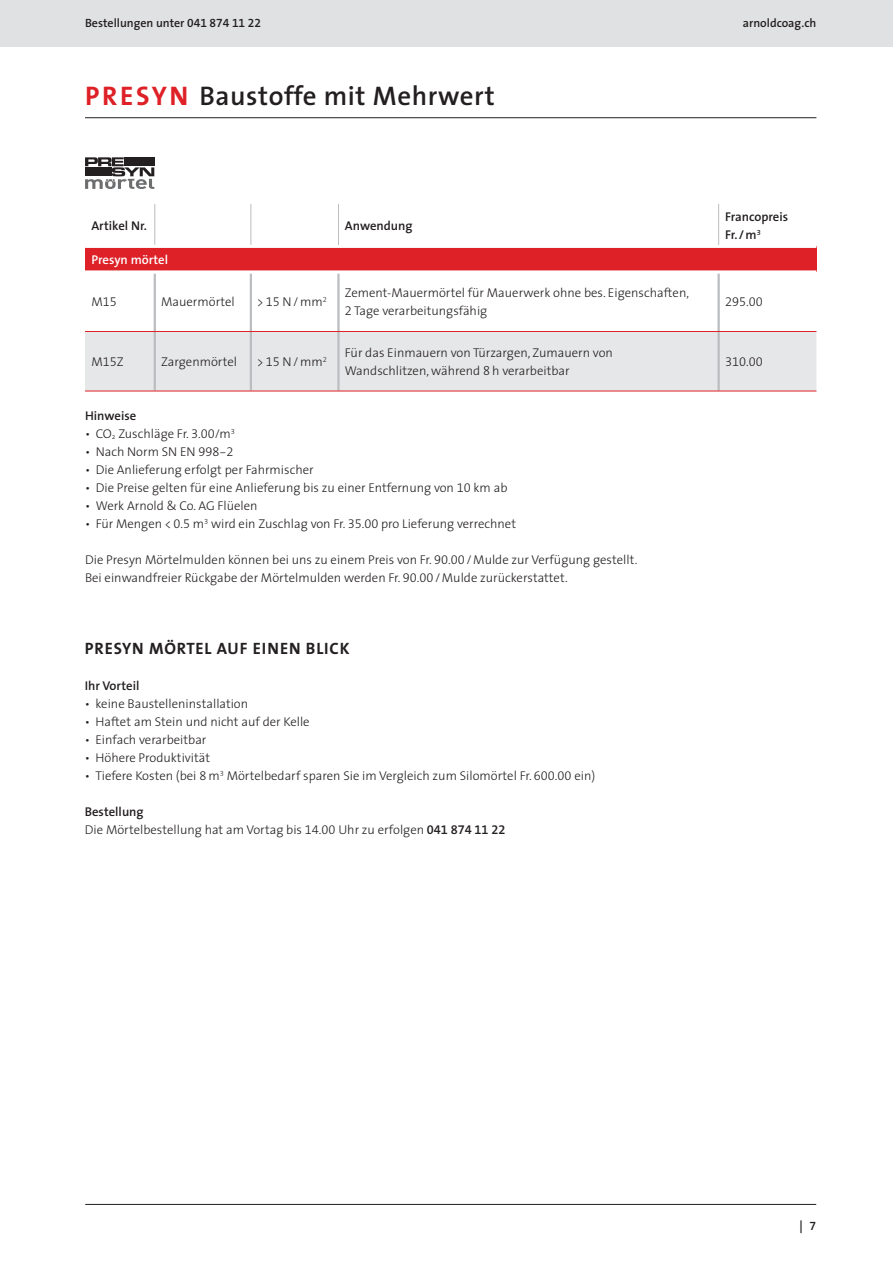
<style>
.page{position:relative;width:893px;height:1263px;background:#fff}
.page>*{position:absolute;margin:0;border:0;box-sizing:border-box;transform-origin:0 0}
.t1{font:600 27px "The Sans";letter-spacing:.02em;color:#231f20}
.t2{font:700 16.5px "The Sans";letter-spacing:.05em;color:#231f20}
.t3{font:300 12.75px/18px "The Sans";color:#231f20}
.t4{font:600 12.75px/18px "The Sans";color:#231f20}
.t5{font:12.75px "The Sans Light Expert";color:#231f20}
.t6{font:600 12.75px "The Sans";color:#fff}
.t7{font:600 12px "The Sans";color:#231f20}
.t8{font:12px "The Sans Semi Bold Expert";color:#231f20}
.s1{font-family:"The Sans Semi Bold Expert";font-weight:400}
.s2{font-weight:700;color:#de2027}
.s3{font-family:"The Sans";font-weight:300}
.s4{font-family:"The Sans Light Expert";font-weight:400}
.s5{font-weight:600}
</style>
<div class="page">
<hr style="left:85px;top:1204px;width:731px;height:1px;background:#231f20">
<div style="left:0;top:0;width:893px;height:47px;background:#e0e1e2"></div>
<hr style="left:85px;top:117px;width:731px;height:1px;background:#231f20">
<div style="left:85px;top:246px;width:731px;height:26px;background:#de2027"></div>
<div style="left:85px;top:332px;width:731px;height:59px;background:#e6e7e8"></div>
<hr style="left:154px;top:273px;width:2px;height:58px;background:#bbbdc0">
<hr style="left:250px;top:273px;width:2px;height:58px;background:#bbbdc0">
<hr style="left:337px;top:273px;width:3px;height:58px;background:#bbbdc0">
<hr style="left:717px;top:273px;width:3px;height:58px;background:#bbbdc0">
<hr style="left:154px;top:332px;width:2px;height:59px;background:#bbbdc0">
<hr style="left:250px;top:332px;width:2px;height:59px;background:#bbbdc0">
<hr style="left:337px;top:332px;width:3px;height:59px;background:#bbbdc0">
<hr style="left:717px;top:332px;width:3px;height:59px;background:#bbbdc0">
<hr style="left:85px;top:245px;width:731px;height:3px;background:#fff">
<hr style="left:85px;top:331px;width:731px;height:1px;background:#de2027">
<hr style="left:154px;top:204px;width:1px;height:41px;background:#bbbdc0">
<hr style="left:250px;top:204px;width:1px;height:41px;background:#bbbdc0">
<hr style="left:338px;top:204px;width:1px;height:41px;background:#bbbdc0">
<hr style="left:718px;top:204px;width:1px;height:41px;background:#bbbdc0">
<hr style="left:85px;top:270px;width:731px;height:3px;background:#fff">
<hr style="left:85px;top:391px;width:731px;height:1px;background:#de2027">
<svg style="left:85px;top:157px;width:69px;height:32px"></svg>
<p class="t7" style="left:85px;top:19px;width:177px">Bestellungen unter <span class="s1">041 874 11 22</span></p>
<p class="t7" style="left:743px;top:19px;width:75px">arnoldcoag.ch</p>
<h1 class="t1" style="left:85px;top:85px;width:411px"><span class="s2">PRESYN</span> Baustoffe mit Mehrwert</h1>
<p class="t4" style="left:91px;top:218px;width:57px">Artikel Nr.</p>
<p class="t4" style="left:345px;top:218px;width:69px">Anwendung</p>
<p class="t4" style="left:725px;top:209px;width:65px">Francopreis<br>Fr. / m<sup>3</sup></p>
<p class="t6" style="left:91px;top:255px;width:78px">Presyn mörtel</p>
<p class="t5" style="left:91px;top:294px;width:27px"><span class="s3">M</span>15</p>
<p class="t3" style="left:161px;top:294px;width:75px">Mauermörtel</p>
<p class="t3" style="left:257px;top:294px;width:71px"><span class="s4">&gt; 15</span> N / mm<sup>2</sup></p>
<p class="t3" style="left:345px;top:285px;width:346px">Zement-Mauermörtel für Mauerwerk ohne bes. Eigenschaften,<br><span class="s4">2</span> Tage verarbeitungsfähig</p>
<p class="t5" style="left:725px;top:294px;width:39px">295.00</p>
<p class="t3" style="left:91px;top:354px;width:34px">M<span class="s4">15</span>Z</p>
<p class="t3" style="left:161px;top:354px;width:77px">Zargenmörtel</p>
<p class="t3" style="left:257px;top:354px;width:71px"><span class="s4">&gt; 15</span> N / mm<sup>2</sup></p>
<p class="t3" style="left:345px;top:345px;width:270px">Für das Einmauern von Türzargen, Zumauern von<br>Wandschlitzen, während 8 h verarbeitbar</p>
<p class="t5" style="left:725px;top:354px;width:39px">310.00</p>
<p class="t4" style="left:85px;top:408px;width:53px">Hinweise</p>
<p class="t3" style="left:85px;top:426px;width:151px">• CO<sub>2</sub> Zuschläge Fr. <span class="s4">3.00</span>/m<sup>3</sup></p>
<p class="t3" style="left:85px;top:444px;width:150px">• Nach Norm SN EN <span class="s4">998-2</span></p>
<p class="t3" style="left:85px;top:462px;width:230px">• Die Anlieferung erfolgt per Fahrmischer</p>
<p class="t3" style="left:85px;top:480px;width:424px">• Die Preise gelten für eine Anlieferung bis zu einer Entfernung von <span class="s4">10</span> km ab</p>
<p class="t3" style="left:85px;top:498px;width:174px">• Werk Arnold &amp; Co. AG Flüelen</p>
<p class="t3" style="left:85px;top:516px;width:432px">• Für Mengen &lt; <span class="s4">0.5</span> m<sup>3</sup> wird ein Zuschlag von Fr. <span class="s4">35.00</span> pro Lieferung verrechnet</p>
<p class="t3" style="left:85px;top:552px;width:554px">Die Presyn Mörtelmulden können bei uns zu einem Preis von Fr. <span class="s4">90.00</span> / Mulde zur Verfügung gestellt.<br>Bei einwandfreier Rückgabe der Mörtelmulden werden Fr. <span class="s4">90.00</span> / Mulde zurückerstattet.</p>
<p class="t2" style="left:85px;top:640px;width:266px">PRESYN MÖRTEL AUF EINEN BLICK</p>
<p class="t4" style="left:85px;top:678px;width:56px">Ihr Vorteil</p>
<p class="t3" style="left:85px;top:696px;width:165px">• keine Baustelleninstallation</p>
<p class="t3" style="left:85px;top:714px;width:226px">• Haftet am Stein und nicht auf der Kelle</p>
<p class="t3" style="left:85px;top:732px;width:123px">• Einfach verarbeitbar</p>
<p class="t3" style="left:85px;top:750px;width:127px">• Höhere Produktivität</p>
<p class="t3" style="left:85px;top:768px;width:512px">• Tiefere Kosten (bei <span class="s4">8</span> m<sup>3</sup> Mörtelbedarf sparen Sie im Vergleich zum Silomörtel Fr. <span class="s4">600.00</span> ein)</p>
<p class="t3" style="left:85px;top:804px;width:422px"><span class="s5">Bestellung<br></span>Die Mörtelbestellung hat am Vortag bis <span class="s4">14.00</span> Uhr zu erfolgen <span class="s1">041 874 11 22</span></p>
<p class="t8" style="left:795px;top:1220px;width:23px">] 7</p>
</div>
